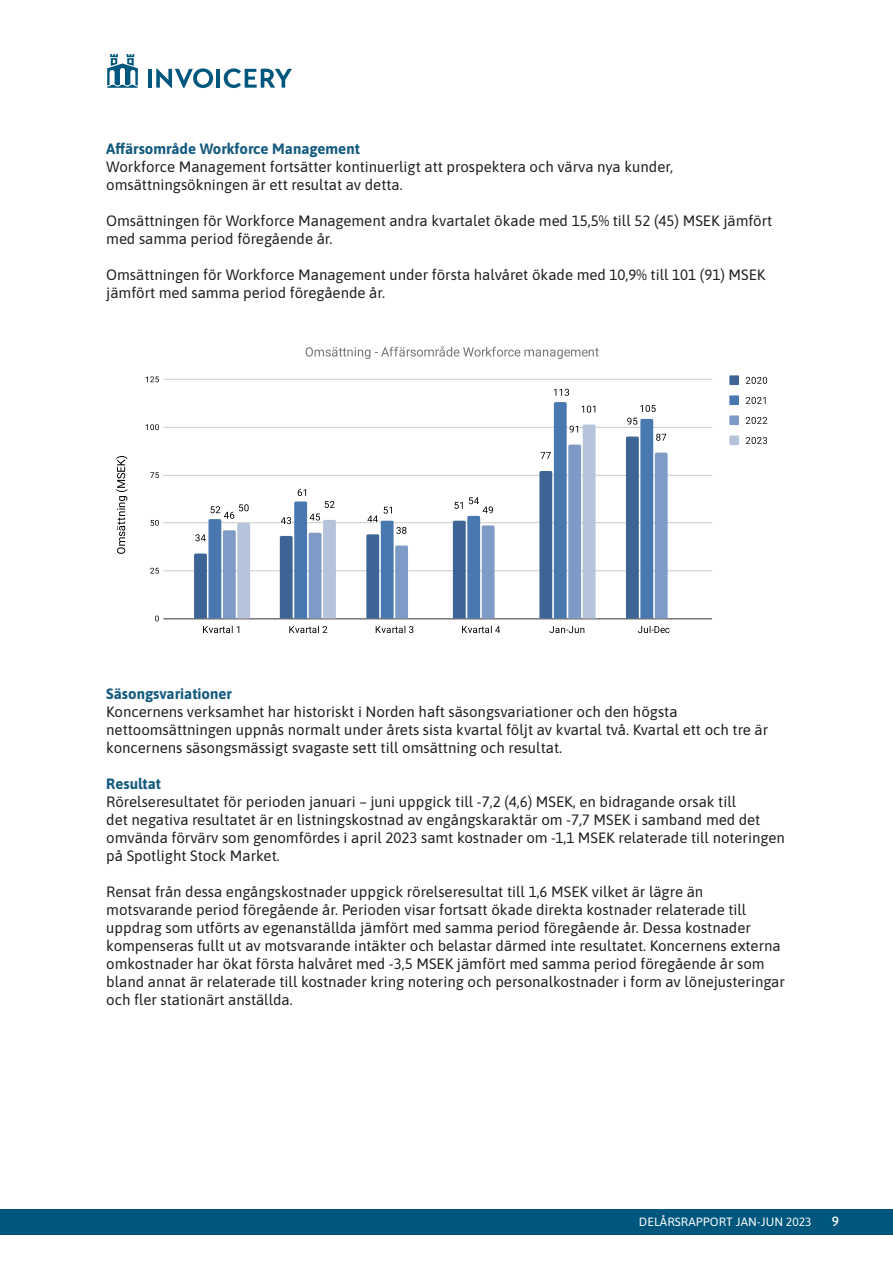
<style>
.page{position:relative;width:893px;height:1263px;background:#fff}
.page>*{position:absolute;margin:0;border:0;box-sizing:border-box;transform-origin:0 0}
.t1{font:15px/18px "Asap";color:#231f20}
.t2{font:700 15px "Asap";color:#165b80}
.t3{font:500 13.5px "Asap";color:#fff}
.t4{font:12px "Asap";letter-spacing:.01em;color:#fff}
</style>
<div class="page">
<div style="left:0;top:1209px;width:893px;height:26px;background:#00577d"></div>
<svg style="left:107px;top:54px;width:31px;height:34px"></svg>
<hr style="left:148px;top:69px;width:4px;height:19px;background:#00577d">
<svg style="left:156px;top:68px;width:57px;height:20px"></svg>
<hr style="left:217px;top:69px;width:3px;height:19px;background:#00577d">
<svg style="left:224px;top:68px;width:68px;height:20px"></svg>
<hr style="left:163px;top:618px;width:549px;height:1px;background:#333">
<hr style="left:163px;top:570px;width:549px;height:1px;background:#ccc">
<hr style="left:163px;top:522px;width:549px;height:1px;background:#ccc">
<hr style="left:163px;top:475px;width:549px;height:1px;background:#ccc">
<hr style="left:163px;top:427px;width:549px;height:1px;background:#ccc">
<hr style="left:163px;top:379px;width:549px;height:1px;background:#ccc">
<svg style="left:365px;top:506px;width:45px;height:112px"></svg>
<svg style="left:451px;top:497px;width:45px;height:121px"></svg>
<svg style="left:624px;top:405px;width:45px;height:213px"></svg>
<svg style="left:191px;top:504px;width:61px;height:114px"></svg>
<svg style="left:278px;top:489px;width:59px;height:129px"></svg>
<svg style="left:538px;top:388px;width:60px;height:230px"></svg>
<svg style="left:116px;top:456px;width:12px;height:98px"></svg>
<svg style="left:155px;top:615px;width:4px;height:6px"></svg>
<svg style="left:150px;top:568px;width:9px;height:6px"></svg>
<svg style="left:151px;top:520px;width:8px;height:6px"></svg>
<svg style="left:150px;top:472px;width:9px;height:6px"></svg>
<svg style="left:146px;top:424px;width:13px;height:6px"></svg>
<svg style="left:146px;top:376px;width:13px;height:6px"></svg>
<svg style="left:203px;top:626px;width:36px;height:7px"></svg>
<svg style="left:289px;top:626px;width:38px;height:7px"></svg>
<svg style="left:376px;top:626px;width:37px;height:7px"></svg>
<svg style="left:462px;top:626px;width:38px;height:7px"></svg>
<svg style="left:549px;top:626px;width:35px;height:7px"></svg>
<svg style="left:638px;top:626px;width:32px;height:7px"></svg>
<div style="left:729px;top:375px;width:10px;height:10px;background:#3c6495"></div>
<svg style="left:746px;top:377px;width:21px;height:7px"></svg>
<div style="left:729px;top:395px;width:10px;height:10px;background:#4978b0"></div>
<svg style="left:746px;top:397px;width:20px;height:7px"></svg>
<div style="left:729px;top:415px;width:10px;height:10px;background:#7e9bc7"></div>
<svg style="left:746px;top:417px;width:21px;height:7px"></svg>
<div style="left:729px;top:435px;width:10px;height:10px;background:#b5c3db"></div>
<svg style="left:746px;top:437px;width:21px;height:7px"></svg>
<svg style="left:306px;top:346px;width:293px;height:13px"></svg>
<p class="t2" style="left:106px;top:139px;width:255px">Affärsområde Workforce Management</p>
<p class="t1" style="left:106px;top:157px;width:568px">Workforce Management fortsätter kontinuerligt att prospektera och värva nya kunder, omsättningsökningen är ett resultat av detta.</p>
<p class="t1" style="left:106px;top:211px;width:667px">Omsättningen för Workforce Management andra kvartalet ökade med 15,5% till 52 (45) MSEK jämfört med samma period föregående år.</p>
<p class="t1" style="left:106px;top:265px;width:661px">Omsättningen för Workforce Management under första halvåret ökade med 10,9% till 101 (91) MSEK jämfört med samma period föregående år.</p>
<p class="t2" style="left:106px;top:684px;width:127px">Säsongsvariationer</p>
<p class="t1" style="left:106px;top:702px;width:663px">Koncernens verksamhet har historiskt i Norden haft säsongsvariationer och den högsta nettoomsättningen uppnås normalt under årets sista kvartal följt av kvartal två. Kvartal ett och tre är koncernens säsongsmässigt svagaste sett till omsättning och resultat.</p>
<p class="t2" style="left:106px;top:774px;width:56px">Resultat</p>
<p class="t1" style="left:106px;top:792px;width:680px">Rörelseresultatet för perioden januari – juni uppgick till -7,2 (4,6) MSEK, en bidragande orsak till<br>det negativa resultatet är en listningskostnad av engångskaraktär om -7,7 MSEK i samband med det omvända förvärv som genomfördes i april 2023 samt kostnader om -1,1 MSEK relaterade till noteringen på Spotlight Stock Market.</p>
<p class="t1" style="left:106px;top:882px;width:680px">Rensat från dessa engångskostnader uppgick rörelseresultat till 1,6 MSEK vilket är lägre än motsvarande period föregående år. Perioden visar fortsatt ökade direkta kostnader relaterade till uppdrag som utförts av egenanställda jämfört med samma period föregående år. Dessa kostnader kompenseras fullt ut av motsvarande intäkter och belastar därmed inte resultatet. Koncernens externa omkostnader har ökat första halvåret med -3,5 MSEK jämfört med samma period föregående år som bland annat är relaterade till kostnader kring notering och personalkostnader i form av lönejusteringar och fler stationärt anställda.</p>
<p class="t4" style="left:639px;top:1213px;width:174px">DELÅRSRAPPORT JAN-JUN 2023</p>
<p class="t3" style="left:832px;top:1211px;width:9px">9</p>
</div>
